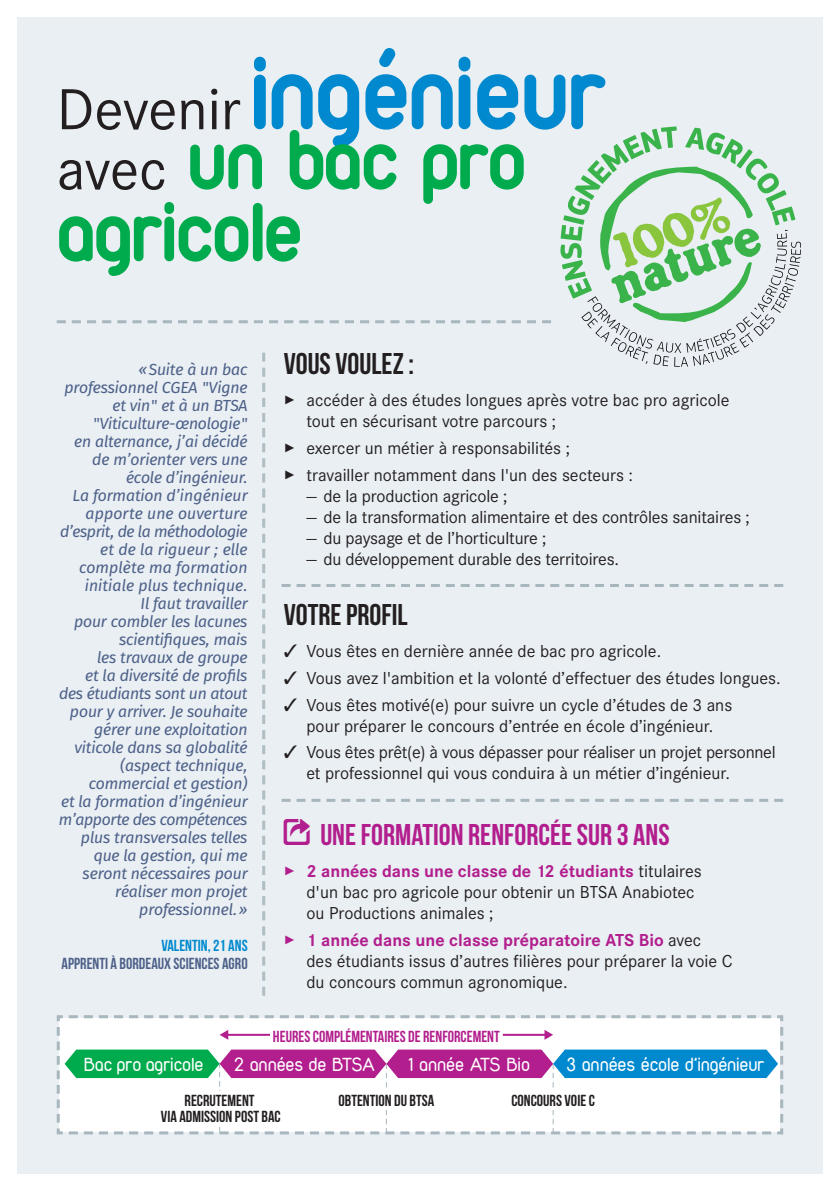
<style>
.page{position:relative;width:840px;height:1191px;background:#fff}
.page>*{position:absolute;margin:0;border:0;box-sizing:border-box;transform-origin:0 0}
.t1{font:110px "Duepuntozerobold";color:#0089cf}
.t2{font:90px/72px "Duepuntozerobold";letter-spacing:-.01em;color:#00ab4d}
.t3{font:700 30px "Bebas Neue";color:#b21e8d}
.t4{font:700 30px "Bebas Neue";color:#231f20}
.t5{font:20px "Duepuntozero";letter-spacing:.025em;color:#fff}
.t6{font:18px/21px "Corporate S";color:#231f20}
.t7{font:italic 16px/18px "Fira Sans OT";letter-spacing:-.015em;color:#4e6189;text-align:right}
.t8{font:700 16px/16px "Bebas Neue";color:#231f20;text-align:center}
.t9{font:700 16px "Bebas Neue";color:#b21e8d}
.t10{font:700 16px "Bebas Neue";color:#4e6189}
.t11{font:700 16px "Bebas Neue";color:#0089cf}
.s1{font-family:"Corporate S";font-size:60px;color:#231f20}
.s2{color:#b21e8d}
.s3{font-weight:700;color:#b21e8d}
</style>
<div class="page">
<div style="left:17px;top:17px;width:805px;height:1157px;background:#e9eff3"></div>
<svg style="left:262px;top:353px;width:3px;height:642px"></svg>
<svg style="left:560px;top:126px;width:240px;height:241px"></svg>
<svg style="left:281px;top:799px;width:501px;height:3px"></svg>
<svg style="left:281px;top:584px;width:501px;height:3px"></svg>
<svg style="left:56px;top:1015px;width:728px;height:120px;background:#d5d8e4"></svg>
<svg style="left:57px;top:320px;width:493px;height:3px"></svg>
<h1 class="t1" style="left:57px;top:30px;width:550px"><span class="s1">Devenir</span> ingénieur</h1>
<h2 class="t2" style="left:57px;top:122px;width:470px"><span class="s1">avec</span> un bac pro agricole</h2>
<p class="t7" style="left:59px;top:361px;width:190px">«Suite à un bac professionnel CGEA "Vigne et vin" et à un BTSA "Viticulture-œnologie"<br>en alternance, j’ai décidé de m’orienter vers une école d’ingénieur.<br>La formation d’ingénieur apporte une ouverture d’esprit, de la méthodologie et de la rigueur ; elle complète ma formation initiale plus technique.<br>Il faut travailler<br>pour combler les lacunes scientifiques, mais<br>les travaux de groupe<br>et la diversité de profils des étudiants sont un atout pour y arriver. Je souhaite gérer une exploitation viticole dans sa globalité (aspect technique, commercial et gestion)<br>et la formation d’ingénieur m’apporte des compétences plus transversales telles que la gestion, qui me seront nécessaires pour réaliser mon projet professionnel.»</p>
<p class="t11" style="left:161px;top:936px;width:88px">VALENTIN, 21 ANS</p>
<p class="t10" style="left:62px;top:954px;width:187px">APPRENTI À BORDEAUX SCIENCES AGRO</p>
<h3 class="t4" style="left:283px;top:346px;width:132px">VOUS VOULEZ:</h3>
<p class="t6" style="left:306px;top:390px;width:424px;text-indent:-23px">✓ accéder à des études longues après votre bac pro agricole tout en sécurisant votre parcours ;</p>
<p class="t6" style="left:283px;top:437px;width:287px">✓ exercer un métier à responsabilités ;</p>
<p class="t6" style="left:283px;top:464px;width:351px">✓ travailler notamment dans l'un des secteurs :</p>
<p class="t6" style="left:306px;top:485px;width:202px">— de la production agricole ;</p>
<p class="t6" style="left:306px;top:506px;width:444px">— de la transformation alimentaire et des contrôles sanitaires ;</p>
<p class="t6" style="left:306px;top:527px;width:241px">— du paysage et de l’horticulture ;</p>
<p class="t6" style="left:306px;top:548px;width:314px">— du développement durable des territoires.</p>
<h3 class="t4" style="left:283px;top:597px;width:125px">VOTREPROFIL</h3>
<p class="t6" style="left:283px;top:640px;width:379px">✓ Vous êtes en dernière année de bac pro agricole.</p>
<p class="t6" style="left:283px;top:667px;width:498px">✓ Vous avez l'ambition et la volonté d’effectuer des études longues.</p>
<p class="t6" style="left:283px;top:694px;width:449px;text-align:center">✓ Vous êtes motivé(e) pour suivre un cycle d’études de 3 ans pour préparer le concours d’entrée en école d’ingénieur.</p>
<p class="t6" style="left:306px;top:741px;width:470px;text-indent:-23px">✓ Vous êtes prêt(e) à vous dépasser pour réaliser un projet personnel et professionnel qui vous conduira à un métier d’ingénieur.</p>
<h3 class="t3" style="left:320px;top:817px;width:350px">UNEFORMATION RENFORCÉE SUR 3 ANS</h3>
<p class="t6" style="left:306px;top:860px;width:396px;text-indent:-23px"><span class="s2">✓</span> <span class="s3">2 années dans une classe de 12 étudiants</span> titulaires d'un bac pro agricole pour obtenir un BTSA Anabiotec ou Productions animales ;</p>
<p class="t6" style="left:306px;top:929px;width:427px;text-indent:-23px"><span class="s2">✓</span> <span class="s3">1 année dans une classe préparatoire ATS Bio</span> avec<br>des étudiants issus d’autres filières pour préparer la voie C du concours commun agronomique.</p>
<p class="t9" style="left:273px;top:1026px;width:228px">HEURESCOMPLÉMENTAIRES DE RENFORCEMENT</p>
<p class="t5" style="left:84px;top:1053px;width:120px">Bac pro agricole</p>
<p class="t5" style="left:234px;top:1053px;width:141px">2 années de BTSA</p>
<p class="t5" style="left:408px;top:1053px;width:122px">1 année ATS Bio</p>
<p class="t5" style="left:566px;top:1053px;width:199px">3 années école d’ingénieur</p>
<p class="t8" style="left:161px;top:1092px;width:121px">RECRUTEMENT<br>VIA ADMISSION POST BAC</p>
<p class="t8" style="left:338px;top:1092px;width:97px">OBTENTION DU BTSA</p>
<p class="t8" style="left:511px;top:1092px;width:85px">CONCOURS VOIEC</p>
</div>
